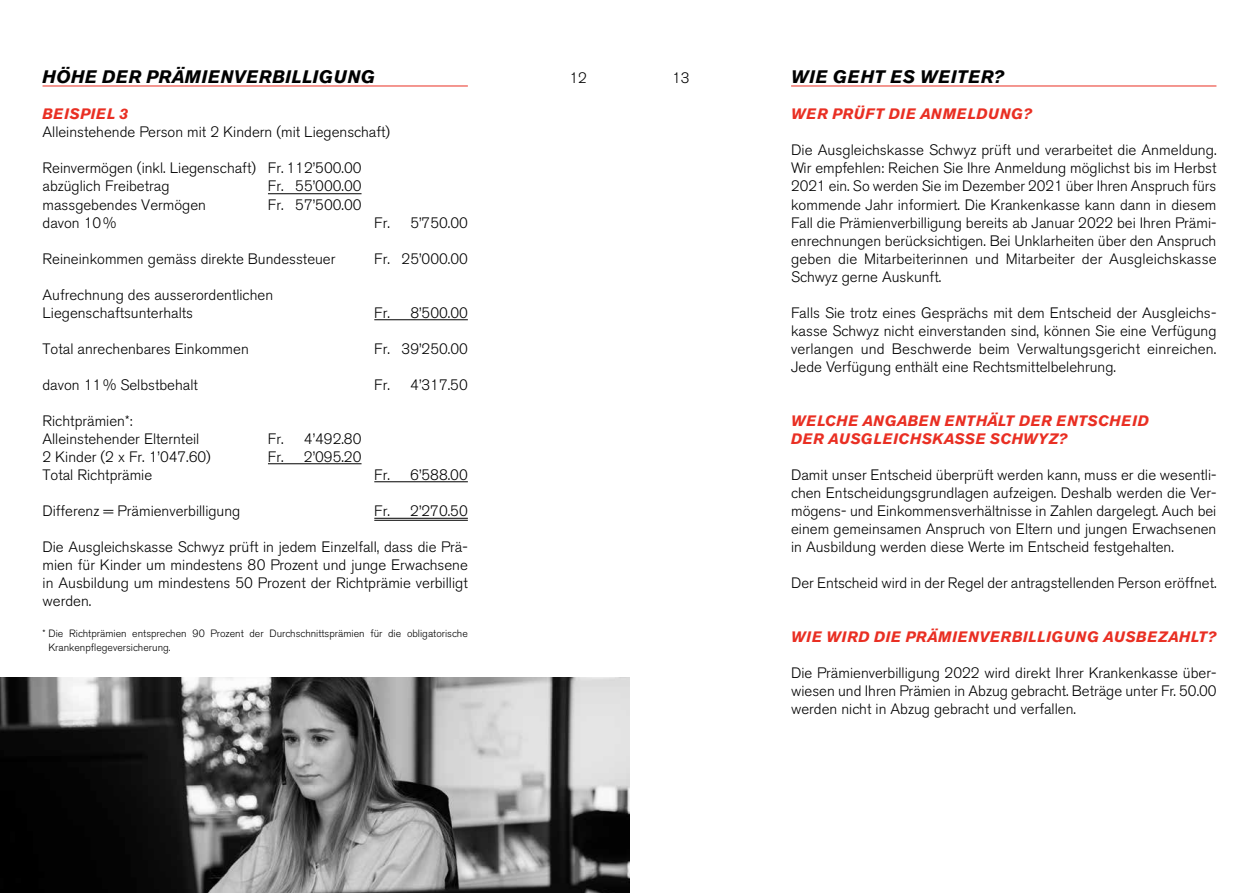
<style>
.page{position:relative;width:1259px;height:893px;background:#fff}
.page>*{position:absolute;margin:0;border:0;box-sizing:border-box;transform-origin:0 0}
.t1{font:italic 700 18px "Akzidenz Grotesk BE";letter-spacing:.03em;color:#000}
.t2{font:300 15px/18px "Akzidenz Grotesk BE";color:#000;text-align:justify}
.t3{font:italic 700 15px/18px "Akzidenz Grotesk BE";letter-spacing:.03em;color:#e92f23}
.t4{font:italic 700 15px "Akzidenz Grotesk BE";letter-spacing:.05em;color:#e92f23}
.t5{font:300 10.5px/13.5px "Akzidenz Grotesk BE";color:#000}
</style>
<div class="page">
<hr style="left:43px;top:86px;width:425px;height:1px;background:#e92f23">
<hr style="left:268px;top:193px;width:93px;height:1px;background:#000">
<hr style="left:374px;top:319px;width:94px;height:1px;background:#000">
<hr style="left:268px;top:463px;width:93px;height:1px;background:#000">
<hr style="left:374px;top:481px;width:94px;height:1px;background:#000">
<hr style="left:374px;top:518px;width:94px;height:1px;background:#000">
<hr style="left:374px;top:520px;width:94px;height:1px;background:#000">
<hr style="left:791px;top:86px;width:425px;height:1px;background:#e92f23">
<img style="left:0;top:677px;width:629px;height:216px">
<p class="t1" style="left:43px;top:66px;width:334px">HÖHE DER PRÄMIENVERBILLIGUNG</p>
<p class="t2" style="left:569px;top:70px;width:19px">12</p>
<p class="t2" style="left:672px;top:70px;width:19px">13</p>
<p class="t4" style="left:43px;top:105px;width:87px">BEISPIEL 3</p>
<p class="t2" style="left:43px;top:124px;width:349px">Alleinstehende Person mit 2 Kindern (mit Liegenschaft)</p>
<p class="t2" style="left:43px;top:160px;width:320px">Reinvermögen (inkl. Liegenschaft) Fr. 112’500.00 abzüglich Freibetrag</p>
<p class="t2" style="left:268px;top:178px;width:95px">Fr. 55’000.00</p>
<p class="t2" style="left:43px;top:196px;width:165px">massgebendes Vermögen</p>
<p class="t2" style="left:268px;top:196px;width:95px">Fr. 57’500.00</p>
<p class="t2" style="left:43px;top:214px;width:75px">davon 10%</p>
<p class="t2" style="left:374px;top:214px;width:95px">Fr. 5’750.00</p>
<p class="t2" style="left:43px;top:250px;width:294px">Reineinkommen gemäss direkte Bundessteuer</p>
<p class="t2" style="left:374px;top:250px;width:95px">Fr. 25’000.00</p>
<p class="t2" style="left:42px;top:286px;width:232px">Aufrechnung des ausserordentlichen<br>Liegenschaftsunterhalts</p>
<p class="t2" style="left:374px;top:304px;width:95px">Fr. 8’500.00</p>
<p class="t2" style="left:42px;top:340px;width:208px">Total anrechenbares Einkommen</p>
<p class="t2" style="left:374px;top:340px;width:95px">Fr. 39’250.00</p>
<p class="t2" style="left:42px;top:376px;width:157px">davon 11% Selbstbehalt</p>
<p class="t2" style="left:374px;top:376px;width:95px">Fr. 4’317.50</p>
<p class="t2" style="left:42px;top:412px;width:158px">Richtprämien*:<br>Alleinstehender Elternteil</p>
<p class="t2" style="left:268px;top:430px;width:95px">Fr. 4’492.80</p>
<p class="t2" style="left:42px;top:448px;width:170px">2 Kinder (2 x Fr. 1’047.60)</p>
<p class="t2" style="left:268px;top:448px;width:95px">Fr. 2’095.20</p>
<p class="t2" style="left:42px;top:466px;width:111px">Total Richtprämie</p>
<p class="t2" style="left:374px;top:466px;width:95px">Fr. 6’588.00</p>
<p class="t2" style="left:42px;top:502px;width:199px">Differenz = Prämienverbilligung</p>
<p class="t2" style="left:374px;top:502px;width:95px">Fr. 2’270.50</p>
<p class="t2" style="left:42px;top:538px;width:427px">Die Ausgleichskasse Schwyz prüft in jedem Einzelfall, dass die Prä&shy;mien für Kinder um mindestens 80 Prozent und junge Erwachsene in Ausbildung um mindestens 50 Prozent der Richtprämie verbilligt werden.</p>
<p class="t5" style="left:48px;top:627px;width:421px;text-indent:-6px">* Die Richtprämien entsprechen 90 Prozent der Durchschnittsprämien für die obligatorische<br>Krankenpflegeversicherung.</p>
<p class="t1" style="left:791px;top:66px;width:214px">WIE GEHT ES WEITER?</p>
<p class="t3" style="left:791px;top:105px;width:242px">WER PRÜFT DIE ANMELDUNG?</p>
<p class="t2" style="left:791px;top:142px;width:427px">Die Ausgleichskasse Schwyz prüft und verarbeitet die Anmeldung.<br>Wir empfehlen: Reichen Sie Ihre Anmeldung möglichst bis im Herbst 2021 ein. So werden Sie im Dezember 2021 über Ihren Anspruch fürs kommende Jahr informiert. Die Krankenkasse kann dann in diesem Fall die Prämienverbilligung bereits ab Januar 2022 bei Ihren Prämi&shy;enrechnungen berücksichtigen. Bei Unklarheiten über den Anspruch geben die Mitarbeiterinnen und Mitarbeiter der Ausgleichskasse Schwyz gerne Auskunft.</p>
<p class="t2" style="left:791px;top:304px;width:427px">Falls Sie trotz eines Gesprächs mit dem Entscheid der Ausgleichs&shy;kasse Schwyz nicht einverstanden sind, können Sie eine Verfügung verlangen und Beschwerde beim Verwaltungsgericht einreichen.<br>Jede Verfügung enthält eine Rechtsmittelbelehrung.</p>
<p class="t3" style="left:791px;top:411px;width:359px">WELCHE ANGABEN ENTHÄLT DER ENTSCHEID<br>DER AUSGLEICHSKASSE SCHWYZ?</p>
<p class="t2" style="left:791px;top:466px;width:427px">Damit unser Entscheid überprüft werden kann, muss er die wesentli&shy;chen Entscheidungsgrundlagen aufzeigen. Deshalb werden die Ver&shy;mögens- und Einkommensverhältnisse in Zahlen dargelegt. Auch bei einem gemeinsamen Anspruch von Eltern und jungen Erwachsenen in Ausbildung werden diese Werte im Entscheid festgehalten.</p>
<p class="t2" style="left:791px;top:574px;width:427px">Der Entscheid wird in der Regel der antragstellenden Person eröffnet.</p>
<p class="t3" style="left:791px;top:627px;width:427px">WIE WIRD DIE PRÄMIENVERBILLIGUNG AUSBEZAHLT?</p>
<p class="t2" style="left:791px;top:664px;width:427px">Die Prämienverbilligung 2022 wird direkt Ihrer Krankenkasse über&shy;wiesen und Ihren Prämien in Abzug gebracht. Beträge unter Fr. 50.00 werden nicht in Abzug gebracht und verfallen.</p>
</div>
